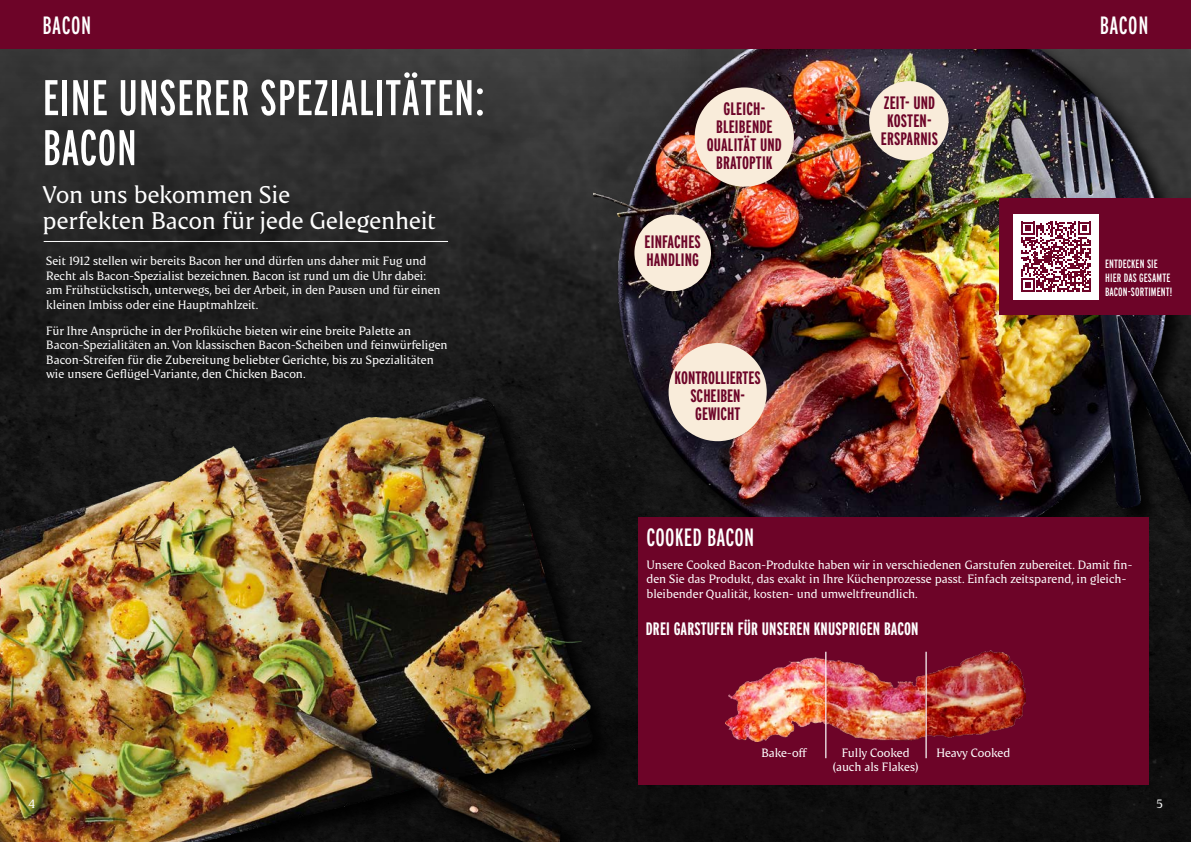
<style>
.page{position:relative;width:1191px;height:842px;background:#fff}
.page>*{position:absolute;margin:0;border:0;box-sizing:border-box;transform-origin:0 0}
.t1{font:50px/50px "Interstate Compressed";letter-spacing:.01em;color:#fff}
.t2{font:25px "Interstate Compressed";letter-spacing:.01em;color:#fff}
.t3{font:24px/26px "Danish Crown Text";letter-spacing:-.005em;color:#fff}
.t4{font:700 18px/18px "Interstate Compressed";letter-spacing:.01em;color:#6d0428;text-align:center}
.t5{font:700 18px "Interstate Compressed";letter-spacing:.01em;color:#fff}
.t6{font:12px/14.5px "Danish Crown Text";letter-spacing:-.005em;color:#fff}
.t7{font:12px/14px "Interstate Compressed";letter-spacing:.01em;color:#fff}
</style>
<div class="page">
<svg style="left:0;top:48px;width:592px;height:235px;fill:#2f2f2f"></svg>
<div style="left:0;top:283px;width:1191px;height:559px;background:linear-gradient(to right,#212121,#0c0b0b)"></div>
<img style="left:593px;top:48px;width:598px;height:532px">
<div style="left:0;top:395px;width:614px;height:447px;background:#111"></div>
<img style="left:0;top:329px;width:595px;height:513px">
<div style="left:0;top:0;width:595px;height:48px;background:#6d0428"></div>
<div style="left:595px;top:0;width:596px;height:48px;background:#6d0428"></div>
<hr style="left:44px;top:241px;width:404px;height:1px;background:#fff">
<div style="left:869px;top:81px;width:79px;height:79px;background:#f9ecda;border-radius:50%"></div>
<div style="left:634px;top:215px;width:77px;height:76px;background:#f9ecda;border-radius:50%"></div>
<div style="left:668px;top:343px;width:98px;height:98px;background:#f9ecda;border-radius:50%"></div>
<div style="left:694px;top:87px;width:100px;height:100px;background:#f9ecda;border-radius:50%"></div>
<div style="left:638px;top:517px;width:510px;height:268px;background:#6d0428"></div>
<div style="left:999px;top:198px;width:192px;height:117px;background:#6d0428"></div>
<div style="left:1013px;top:214px;width:85px;height:85px;background:#fff"></div>
<svg style="left:1021px;top:222px;width:70px;height:69px"></svg>
<img style="left:725px;top:651px;width:300px;height:90px">
<hr style="left:825px;top:652px;width:1px;height:106px;background:#fff">
<hr style="left:925px;top:652px;width:1px;height:106px;background:#fff">
<h2 class="t2" style="left:43px;top:12px;width:50px">BACON</h2>
<h2 class="t2" style="left:1099px;top:12px;width:50px">BACON</h2>
<h1 class="t1" style="left:43px;top:72px;width:444px">EINE UNSERER SPEZIALITÄTEN:<br>BACON</h1>
<h3 class="t3" style="left:43px;top:182px;width:395px">Von uns bekommen Sie<br>perfekten Bacon für jede Gelegenheit</h3>
<p class="t6" style="left:46px;top:254px;width:396px">Seit 1912 stellen wir bereits Bacon her und dürfen uns daher mit Fug und Recht als Bacon-Spezialist bezeichnen. Bacon ist rund um die Uhr dabei: am Frühstückstisch, unterwegs, bei der Arbeit, in den Pausen und für einen kleinen Imbiss oder eine Hauptmahlzeit.</p>
<p class="t6" style="left:46px;top:323px;width:403px">Für Ihre Ansprüche in der Profiküche bieten wir eine breite Palette an Bacon-Spezialitäten an. Von klassischen Bacon-Scheiben und feinwürfeligen Bacon-Streifen für die Zubereitung beliebter Gerichte, bis zu Spezialitäten wie unsere Geflügel-Variante, den Chicken Bacon.</p>
<h3 class="t4" style="left:707px;top:100px;width:77px">GLEICH-<br>BLEIBENDE<br>QUALITÄT UND<br>BRATOPTIK</h3>
<h3 class="t4" style="left:644px;top:232px;width:58px;text-align:left">EINFACHES<br>HANDLING</h3>
<h3 class="t4" style="left:674px;top:369px;width:88px">KONTROLLIERTES<br>SCHEIBEN-<br>GEWICHT</h3>
<h3 class="t4" style="left:880px;top:93px;width:59px">ZEIT- UND<br>KOSTEN-<br>ERSPARNIS</h3>
<p class="t7" style="left:1105px;top:257px;width:69px">ENTDECKEN SIE<br>HIER DAS GESAMTE<br>BACON-SORTIMENT!</p>
<h2 class="t2" style="left:646px;top:523px;width:109px">COOKED BACON</h2>
<p class="t6" style="left:646px;top:557px;width:487px">Unsere Cooked Bacon-Produkte haben wir in verschiedenen Garstufen zubereitet. Damit fin&shy;den Sie das Produkt, das exakt in Ihre Küchenprozesse passt. Einfach zeitsparend, in gleich&shy;bleibender Qualität, kosten- und umweltfreundlich.</p>
<h3 class="t5" style="left:646px;top:619px;width:274px">DREI GARSTUFEN FÜR UNSEREN KNUSPRIGEN BACON</h3>
<p class="t6" style="left:761px;top:745px;width:47px">Bake-off</p>
<p class="t6" style="left:936px;top:745px;width:75px">Heavy Cooked</p>
<p class="t6" style="left:833px;top:745px;width:87px;text-align:center">Fully Cooked (auch als Flakes)</p>
<p class="t6" style="left:28px;top:796px;width:8px">4</p>
<p class="t6" style="left:1156px;top:796px;width:8px">5</p>
</div>
